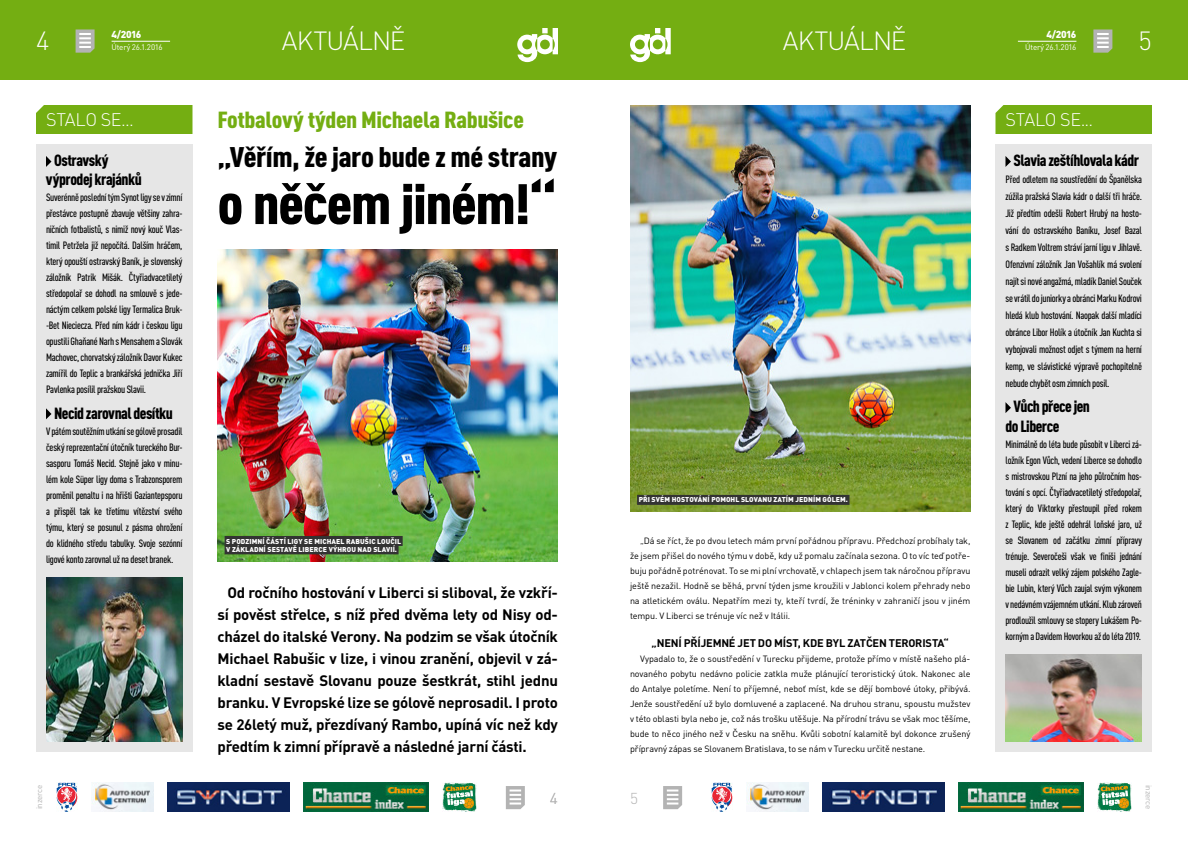
<style>
.page{position:relative;width:1188px;height:842px;background:#fff}
.page>*{position:absolute;margin:0;border:0;box-sizing:border-box;transform-origin:0 0}
.t1{font:900 condensed 56px "DIN Pro";letter-spacing:-.025em;color:#000;scale:1.1 1}
.t2{font:900 condensed 28px "DIN Pro";letter-spacing:-.015em;color:#000;scale:1.1 1}
.t3{font:300 26px "DIN Pro";letter-spacing:-.03em;color:#fff}
.t4{font:900 condensed 23px "DIN Pro";letter-spacing:-.015em;color:#74ae12;scale:1.1 1}
.t5{font:300 18px "DIN Pro";letter-spacing:-.025em;color:#fff}
.t6{font:900 condensed 16px/19.2px "DIN Pro";letter-spacing:-.03em;color:#000}
.t7{font:300 15.6px "DIN Pro";color:#b3b3b3}
.t8{font:700 15px/22px "DIN Pro";letter-spacing:-.015em;color:#000;text-align:justify}
.t9{font:700 11px "DIN Pro";letter-spacing:-.02em;color:#000}
.t10{font:500 condensed 10.5px/16px "DIN Pro";letter-spacing:-.025em;color:#000;text-align:justify}
.t11{font:900 10px "DIN Pro";letter-spacing:-.055em;color:#fff}
.t12{font:9px/15px "DIN Pro";letter-spacing:-.01em;color:#000;text-align:justify}
.t13{font:8px "DIN Pro";letter-spacing:-.025em;color:#fff}
.t14{font:8px "DIN Pro";letter-spacing:-.025em;color:#b3b3b3}
.t15{font:900 7px/8.4px "DIN Pro";letter-spacing:.01em;color:#fff}
</style>
<div class="page">
<div style="left:594px;top:0;width:594px;height:80px;background:#74ae12"></div>
<svg style="left:630px;top:28px;width:41px;height:34px"></svg>
<svg style="left:1093px;top:29px;width:19px;height:24px"></svg>
<div style="left:0;top:0;width:594px;height:80px;background:#74ae12"></div>
<svg style="left:517px;top:28px;width:41px;height:34px"></svg>
<svg style="left:76px;top:29px;width:19px;height:24px"></svg>
<svg style="left:663px;top:786px;width:19px;height:23px"></svg>
<svg style="left:506px;top:786px;width:19px;height:23px"></svg>
<img style="left:56px;top:782px;width:21px;height:30px">
<img style="left:91px;top:782px;width:62px;height:30px">
<img style="left:303px;top:782px;width:125px;height:30px">
<img style="left:712px;top:782px;width:21px;height:30px">
<img style="left:442px;top:782px;width:34px;height:30px">
<img style="left:1098px;top:782px;width:34px;height:30px">
<img style="left:167px;top:782px;width:122px;height:30px">
<img style="left:747px;top:782px;width:62px;height:30px">
<img style="left:959px;top:782px;width:125px;height:30px">
<img style="left:823px;top:782px;width:122px;height:30px">
<hr style="left:1018px;top:41px;width:58px;height:1px;background:#fff">
<hr style="left:112px;top:41px;width:58px;height:1px;background:#fff">
<div style="left:36px;top:105px;width:156px;height:29px;background:#74ae12"></div>
<div style="left:36px;top:144px;width:156px;height:608px;background:#e6e6e6"></div>
<img style="left:46px;top:578px;width:136px;height:164px">
<div style="left:996px;top:105px;width:156px;height:29px;background:#74ae12"></div>
<div style="left:996px;top:144px;width:156px;height:608px;background:#e6e6e6"></div>
<img style="left:1006px;top:655px;width:136px;height:87px">
<img style="left:630px;top:105px;width:340px;height:407px">
<div style="left:637px;top:495px;width:213px;height:10px;background:#333"></div>
<img style="left:218px;top:249px;width:340px;height:313px">
<div style="left:225px;top:536px;width:178px;height:10px;background:#333"></div>
<div style="left:225px;top:544px;width:174px;height:10px;background:#333"></div>
<svg style="left:1006px;top:156px;width:5px;height:11px"></svg>
<svg style="left:1006px;top:402px;width:5px;height:11px"></svg>
<svg style="left:46px;top:156px;width:5px;height:11px"></svg>
<svg style="left:46px;top:408px;width:5px;height:11px"></svg>
<h3 class="t3" style="left:36px;top:23px;width:15px">4</h3>
<p class="t11" style="left:112px;top:28px;width:31px">4/2016</p>
<h3 class="t3" style="left:282px;top:23px;width:125px">AKTUÁLNĚ</h3>
<h3 class="t3" style="left:783px;top:23px;width:125px">AKTUÁLNĚ</h3>
<p class="t13" style="left:112px;top:42px;width:53px">Úterý 26.1.2016</p>
<p class="t11" style="left:1047px;top:28px;width:31px">4/2016</p>
<p class="t13" style="left:1025px;top:42px;width:53px">Úterý 26.1.2016</p>
<h3 class="t3" style="left:1139px;top:23px;width:15px">5</h3>
<h3 class="t4" style="left:218px;top:105px;width:280px">Fotbalový týden Michaela Rabušice</h3>
<h2 class="t2" style="left:218px;top:140px;width:310px">„Věřím, že jaro bude z mé strany</h2>
<h1 class="t1" style="left:218px;top:169px;width:310px">o něčem jiném!“</h1>
<h3 class="t5" style="left:46px;top:107px;width:89px">STALO SE...</h3>
<h3 class="t5" style="left:1006px;top:107px;width:89px">STALO SE...</h3>
<h3 class="t6" style="left:46px;top:151px;width:97px;text-indent:8px">Ostravský výprodej krajánků</h3>
<p class="t10" style="left:46px;top:189px;width:138px">Suverénně poslední tým Synot ligy se vzimní přestávce postupně zbavuje většiny zahra&shy;ničních fotbalistů, s nimiž nový kouč Vlas&shy;timil Petržela již nepočítá. Dalším hráčem, který opouští ostravský Baník, je slovenský záložník Patrik Mišák. Čtyřiadvacetiletý středopolař se dohodl na smlouvě s jede&shy;náctým celkem polské ligy Termalica Bruk--Bet Nieciecza. Před ním kádr i českou ligu opustili Ghaňané Narh sMensahem a Slovák Machovec, chorvatský záložník Davor Kukec zamířil do Teplic a brankářská jednička Jiří Pavlenka posílil pražskou Slavii.</p>
<h3 class="t6" style="left:54px;top:403px;width:120px">Necid zarovnal desítku</h3>
<p class="t10" style="left:46px;top:422px;width:138px">V pátém soutěžním utkání se gólově prosadil český reprezentační útočník tureckého Bur&shy;sasporu Tomáš Necid. Stejně jako v minu&shy;lém kole Süper ligy doma s Trabzonsporem proměnil penaltu i na hřišti Gaziantepsporu a přispěl tak ke třetímu vítězství svého týmu, který se posunul z pásma ohrožení do klidného středu tabulky. Svoje sezónní ligové konto zarovnal už nadeset branek.</p>
<h3 class="t6" style="left:1014px;top:151px;width:127px">Slavia zeštíhlovala kádr</h3>
<p class="t10" style="left:1006px;top:170px;width:138px;line-height:17px">Před odletem na soustředění do Španělska zúžila pražská Slavia kádr o další tři hráče.<br>Již předtím odešli Robert Hrubý na hosto&shy;vání do ostravského Baníku, Josef Bazal s Radkem Voltrem stráví jarní ligu v Jihlavě.<br>Ofenzivní záložník Jan Vošahlík má svolení najít si nové angažmá, mladík Daniel Souček se vrátil dojuniorky aobránci Marku Kodrovi hledá klub hostování. Naopak další mladíci obránce Libor Holík a útočník Jan Kuchta si vybojovali možnost odjet s týmem na herní kemp, ve slávistické výpravě pochopitelně nebude chybět osm zimních posil.</p>
<h3 class="t6" style="left:1005px;top:397px;width:86px;text-indent:8px">Vůch přece jen do Liberce</h3>
<p class="t10" style="left:1006px;top:435px;width:138px">Minimálně do léta bude působit v Liberci zá&shy;ložník Egon Vůch, vedení Liberce se dohodlo s mistrovskou Plzní na jeho půlročním hos&shy;tování s opcí. Čtyřiadvacetiletý středopolař, který do Viktorky přestoupil před rokem z Teplic, kde ještě odehrál loňské jaro, už se Slovanem od začátku zimní přípravy trénuje. Severočeši však ve finiši jednání museli odrazit velký zájem polského Zagle&shy;bie Lubin, který Vůch zaujal svým výkonem vnedávném vzájemném utkání. Klub zároveň prodloužil smlouvy se stopery Lukášem Po&shy;korným a Davidem Hovorkou až doléta 2019.</p>
<p class="t15" style="left:639px;top:495px;width:211px">PŘI SVÉM HOSTOVÁNÍ POMOHL SLOVANU ZATÍM JEDNÍM GÓLEM.</p>
<p class="t15" style="left:226px;top:537px;width:176px">S PODZIMNÍ ČÁSTÍ LIGY SE MICHAEL RABUŠIC LOUČIL<br>V ZÁKLADNÍ SESTAVĚ LIBERCE VÝHROU NAD SLAVIÍ.</p>
<p class="t12" style="left:630px;top:533px;width:342px;text-indent:10px">„Dá se říct, že po dvou letech mám první pořádnou přípravu. Předchozí probíhaly tak, že jsem přišel do nového týmu v době, kdy už pomalu začínala sezona. O to víc teď potře&shy;buju pořádně potrénovat. To se mi plní vrchovatě, v chlapech jsem tak náročnou přípravu ještě nezažil. Hodně se běhá, první týden jsme kroužili v Jablonci kolem přehrady nebo na atletickém oválu. Nepatřím mezi ty, kteří tvrdí, že tréninky v zahraničí jsou v jiném tempu. V Liberci se trénuje víc než v Itálii.</p>
<p class="t9" style="left:652px;top:636px;width:299px">„NENÍ PŘÍJEMNÉ JET DO MÍST, KDE BYL ZATČEN TERORISTA“</p>
<p class="t12" style="left:630px;top:651px;width:342px;text-indent:10px">Vypadalo to, že o soustředění v Turecku přijdeme, protože přímo v místě našeho plá&shy;novaného pobytu nedávno policie zatkla muže plánující teroristický útok. Nakonec ale do Antalye poletíme. Není to příjemné, neboť míst, kde se dějí bombové útoky, přibývá.<br>Jenže soustředění už bylo domluvené a zaplacené. Na druhou stranu, spoustu mužstev v této oblasti byla nebo je, což nás trošku utěšuje. Na přírodní trávu se však moc těšíme, bude to něco jiného než v Česku na sněhu. Kvůli sobotní kalamitě byl dokonce zrušený přípravný zápas se Slovanem Bratislava, to se nám v Turecku určitě nestane.</p>
<p class="t8" style="left:217px;top:581px;width:342px;text-indent:10px">Od ročního hostování v Liberci si sliboval, že vzkří&shy;sí pověst střelce, s níž před dvěma lety od Nisy od&shy;cházel do italské Verony. Na podzim se však útočník Michael Rabušic v lize, i vinou zranění, objevil v zá&shy;kladní sestavě Slovanu pouze šestkrát, stihl jednu branku. V Evropské lize se gólově neprosadil. I proto se 26letý muž, přezdívaný Rambo, upíná víc než kdy předtím k zimní přípravě a následné jarní části.</p>
<p class="t14" style="left:34px;top:809px;width:26px;rotate:-90deg">inzerce</p>
<h3 class="t7" style="left:550px;top:787px;width:10px">4</h3>
<h3 class="t7" style="left:630px;top:787px;width:10px">5</h3>
<p class="t14" style="left:1154px;top:785px;width:26px;rotate:90deg">inzerce</p>
</div>
